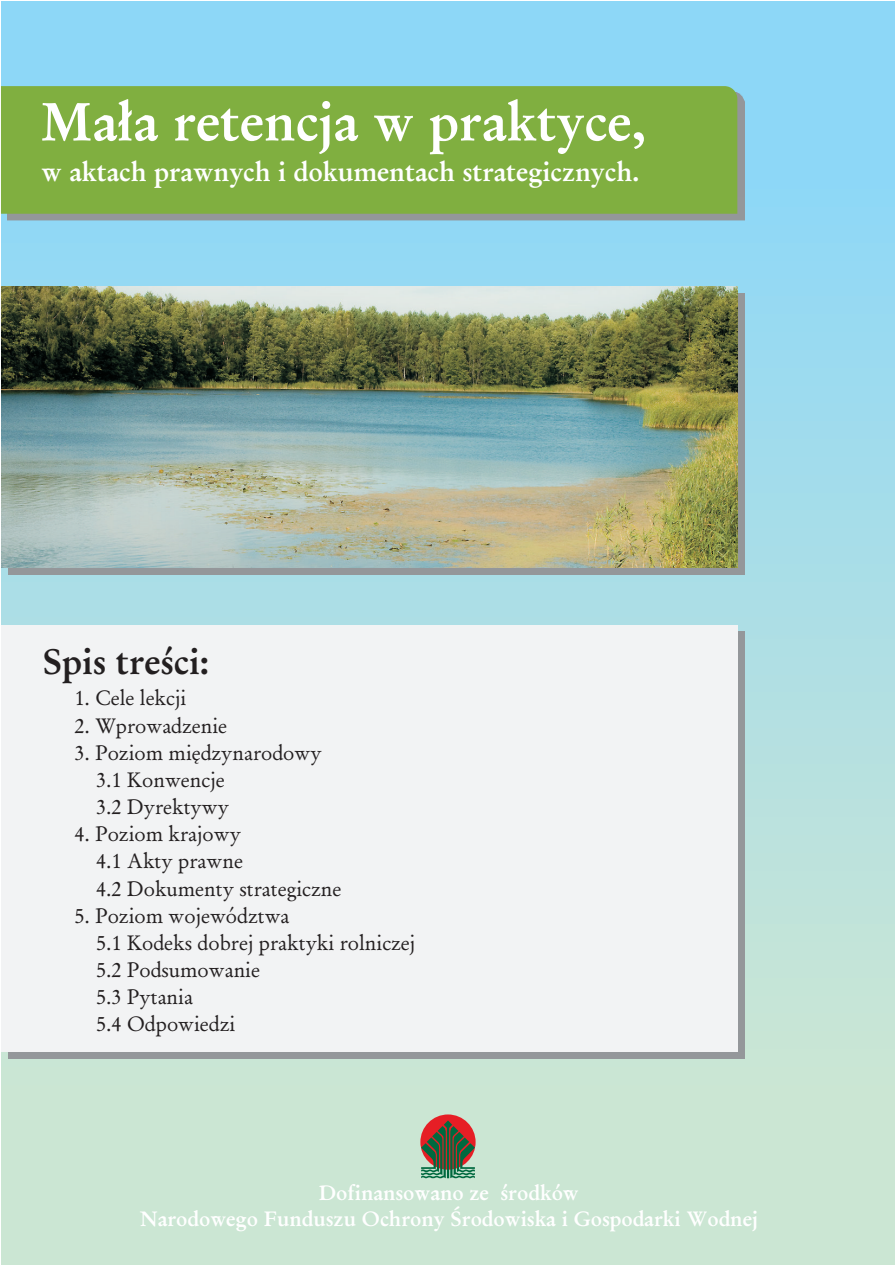
<style>
.page{position:relative;width:896px;height:1266px;background:#fff}
.page>*{position:absolute;margin:0;border:0;box-sizing:border-box;transform-origin:0 0}
.t1{font:54px "Garamond Antiqua,Bold";color:#fff}
.t2{font:36px "Garamond Antiqua,Bold";color:#231f20}
.t3{font:27px "Garamond Antiqua,Bold";color:#fff}
.t4{font:21px/27.2px "Garamond Antiqua";color:#231f20}
.t5{font:21px/25.7px "Garamond Antiqua,Bold";color:#fff;text-align:center}
</style>
<div class="page">
<div style="left:1px;top:1px;width:893px;height:1263px;background:linear-gradient(to bottom,#86d5fb,#d3e8cf)"></div>
<svg style="left:420px;top:1114px;width:55px;height:55px"></svg>
<svg style="left:421px;top:1120px;width:54px;height:58px;background:#75624e"></svg>
<div style="left:8px;top:632px;width:736px;height:426px;background:#94979a"></div>
<div style="left:1px;top:625px;width:736px;height:427px;background:#f2f3f4"></div>
<div style="left:8px;top:93px;width:736px;height:127px;background:#94979a"></div>
<div style="left:1px;top:86px;width:736px;height:128px;background:#80af40"></div>
<img style="left:8px;top:293px;width:736px;height:281px">
<img style="left:1px;top:286px;width:736px;height:281px">
<h1 class="t1" style="left:42px;top:99px;width:606px">Mała retencja w praktyce,</h1>
<p class="t3" style="left:42px;top:160px;width:599px">w aktach prawnych i dokumentach strategicznych.</p>
<h2 class="t2" style="left:43px;top:646px;width:168px">Spis treści:</h2>
<p class="t4" style="left:74px;top:686px;width:113px">1. Cele lekcji</p>
<p class="t4" style="left:74px;top:713px;width:154px">2. Wprowadzenie</p>
<p class="t4" style="left:96px;top:740px;width:227px;text-indent:-22px">3. Poziom międzynarodowy<br>3.1 Konwencje<br>3.2 Dyrektywy</p>
<p class="t4" style="left:96px;top:822px;width:247px;text-indent:-22px">4. Poziom krajowy<br>4.1 Akty prawne<br>4.2 Dokumenty strategiczne</p>
<p class="t4" style="left:96px;top:903px;width:321px;text-indent:-22px">5. Poziom województwa<br>5.1 Kodeks dobrej praktyki rolniczej<br>5.2 Podsumowanie<br>5.3 Pytania<br>5.4 Odpowiedzi</p>
<p class="t5" style="left:140px;top:1181px;width:619px">Dofinansowano ze środków<br>Narodowego Funduszu Ochrony Środowiska i Gospodarki Wodnej</p>
</div>
